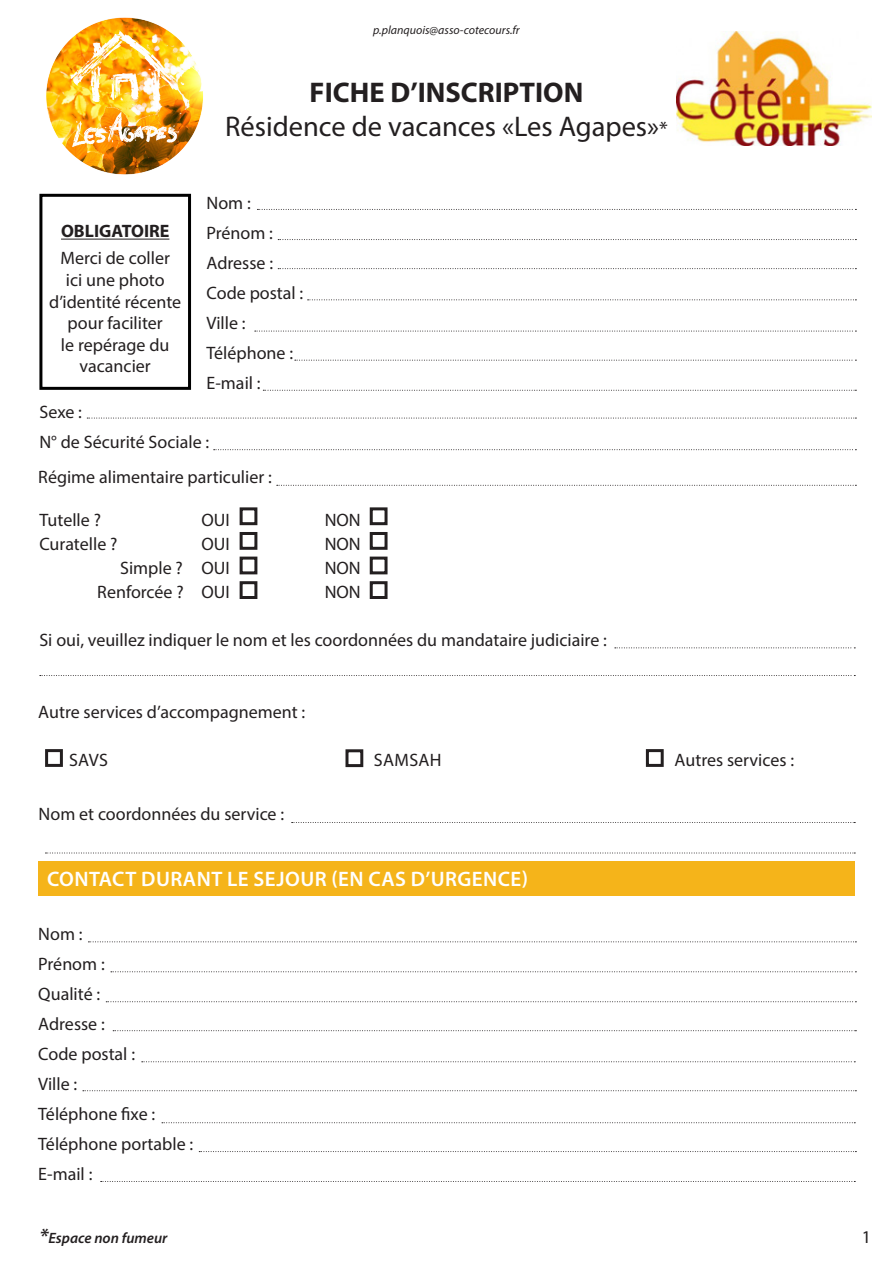
<style>
.page{position:relative;width:893px;height:1263px;background:#fff}
.page>*{position:absolute;margin:0;border:0;box-sizing:border-box;transform-origin:0 0}
.t1{font:28.5px "Myriad Pro";color:#231f20}
.t2{font:700 28.5px "Myriad Pro";color:#231f20}
.t3{font:600 21px "Myriad Pro";letter-spacing:.02em;color:#fff}
.t4{font:18px/21.6px "Myriad Pro";color:#231f20;text-align:center}
.t5{font:700 18px "Myriad Pro";color:#231f20}
.t6{font:italic 600 15px "Myriad Pro";color:#231f20}
.t7{font:italic 12px "Myriad Pro";color:#231f20}
.s1{font-size:21px}
</style>
<div class="page">
<div style="left:38px;top:861px;width:817px;height:34px;background:#f5b41a"></div>
<img style="left:677px;top:31px;width:194px;height:114px">
<hr style="left:61px;top:239px;width:108px;height:1px;background:#231f20">
<div style="left:39px;top:194px;width:152px;height:196px;border:3px solid #000"></div>
<div style="left:240px;top:507px;width:17px;height:18px;border:3px solid #231f20"></div>
<div style="left:370px;top:507px;width:18px;height:18px;border:3px solid #231f20"></div>
<div style="left:240px;top:532px;width:17px;height:18px;border:3px solid #231f20"></div>
<div style="left:370px;top:532px;width:18px;height:18px;border:3px solid #231f20"></div>
<div style="left:240px;top:557px;width:17px;height:17px;border:3px solid #231f20"></div>
<div style="left:240px;top:581px;width:17px;height:18px;border:3px solid #231f20"></div>
<div style="left:370px;top:557px;width:18px;height:17px;border:3px solid #231f20"></div>
<div style="left:370px;top:581px;width:18px;height:18px;border:3px solid #231f20"></div>
<svg style="left:257px;top:209px;width:599px;height:1px"></svg>
<svg style="left:278px;top:239px;width:578px;height:1px"></svg>
<svg style="left:278px;top:268px;width:578px;height:1px"></svg>
<svg style="left:308px;top:299px;width:548px;height:1px"></svg>
<svg style="left:255px;top:331px;width:601px;height:1px"></svg>
<svg style="left:295px;top:360px;width:561px;height:1px"></svg>
<svg style="left:263px;top:390px;width:593px;height:1px"></svg>
<svg style="left:87px;top:418px;width:769px;height:1px"></svg>
<svg style="left:214px;top:449px;width:642px;height:1px"></svg>
<svg style="left:292px;top:822px;width:563px;height:1px"></svg>
<svg style="left:45px;top:853px;width:810px;height:1px"></svg>
<img style="left:46px;top:17px;width:157px;height:158px">
<svg style="left:615px;top:647px;width:240px;height:1px"></svg>
<svg style="left:40px;top:675px;width:815px;height:1px"></svg>
<div style="left:45px;top:749px;width:18px;height:18px;border:3px solid #231f20"></div>
<div style="left:345px;top:749px;width:18px;height:18px;border:3px solid #231f20"></div>
<div style="left:646px;top:749px;width:18px;height:18px;border:3px solid #231f20"></div>
<svg style="left:88px;top:941px;width:768px;height:1px"></svg>
<svg style="left:111px;top:971px;width:745px;height:1px"></svg>
<svg style="left:106px;top:1001px;width:750px;height:1px"></svg>
<svg style="left:113px;top:1030px;width:743px;height:1px"></svg>
<svg style="left:142px;top:1061px;width:713px;height:1px"></svg>
<svg style="left:83px;top:1090px;width:773px;height:1px"></svg>
<svg style="left:162px;top:1122px;width:693px;height:1px"></svg>
<svg style="left:199px;top:1151px;width:657px;height:1px"></svg>
<svg style="left:101px;top:1181px;width:754px;height:1px"></svg>
<svg style="left:277px;top:485px;width:579px;height:1px"></svg>
<p class="t7" style="left:373px;top:22px;width:148px">p.planquois@asso-cotecours.fr</p>
<p class="t5" style="left:61px;top:219px;width:110px">OBLIGATOIRE</p>
<p class="t4" style="left:49px;top:247px;width:133px">Merci de coller<br>ici une photo d’identité récente pour faciliter<br>le repérage du vacancier</p>
<p class="t2" style="left:310px;top:74px;width:275px">FICHE D’INSCRIPTION</p>
<p class="t1" style="left:225px;top:109px;width:444px">Résidence de vacances «Les Agapes»<span class="s1">*</span></p>
<p class="t4" style="left:207px;top:192px;width:46px">Nom :</p>
<p class="t4" style="left:207px;top:222px;width:68px">Prénom :</p>
<p class="t4" style="left:207px;top:252px;width:68px">Adresse :</p>
<p class="t4" style="left:207px;top:282px;width:98px">Code postal :</p>
<p class="t4" style="left:207px;top:312px;width:41px">Ville :</p>
<p class="t4" style="left:207px;top:342px;width:88px">Téléphone :</p>
<p class="t4" style="left:207px;top:372px;width:56px">E-mail :</p>
<p class="t4" style="left:39px;top:401px;width:44px">Sexe :</p>
<p class="t4" style="left:39px;top:431px;width:171px">N° de Sécurité Sociale :</p>
<p class="t4" style="left:38px;top:466px;width:235px">Régime alimentaire particulier :</p>
<p class="t4" style="left:39px;top:509px;width:63px">Tutelle ?</p>
<p class="t4" style="left:201px;top:509px;width:30px">OUI</p>
<p class="t4" style="left:325px;top:509px;width:38px">NON</p>
<p class="t4" style="left:39px;top:533px;width:80px">Curatelle ?</p>
<p class="t4" style="left:201px;top:533px;width:30px">OUI</p>
<p class="t4" style="left:325px;top:533px;width:38px">NON</p>
<p class="t4" style="left:120px;top:557px;width:111px">Simple ? OUI</p>
<p class="t4" style="left:325px;top:557px;width:38px">NON</p>
<p class="t4" style="left:97px;top:581px;width:134px">Renforcée ? OUI</p>
<p class="t4" style="left:325px;top:581px;width:38px">NON</p>
<p class="t4" style="left:39px;top:629px;width:569px">Si oui, veuillez indiquer le nom et les coordonnées du mandataire judiciaire :</p>
<p class="t4" style="left:38px;top:701px;width:268px">Autre services d’accompagnement :</p>
<p class="t4" style="left:69px;top:749px;width:40px">SAVS</p>
<p class="t4" style="left:374px;top:749px;width:69px">SAMSAH</p>
<p class="t4" style="left:674px;top:749px;width:121px">Autres services :</p>
<p class="t4" style="left:38px;top:803px;width:247px">Nom et coordonnées du service :</p>
<p class="t3" style="left:47px;top:865px;width:482px">CONTACT DURANT LE SEJOUR (EN CAS D’URGENCE)</p>
<p class="t4" style="left:38px;top:923px;width:46px">Nom :</p>
<p class="t4" style="left:38px;top:953px;width:68px">Prénom :</p>
<p class="t4" style="left:38px;top:983px;width:63px">Qualité :</p>
<p class="t4" style="left:38px;top:1013px;width:68px">Adresse :</p>
<p class="t4" style="left:38px;top:1043px;width:98px">Code postal :</p>
<p class="t4" style="left:38px;top:1073px;width:41px">Ville :</p>
<p class="t4" style="left:38px;top:1103px;width:118px">Téléphone fixe :</p>
<p class="t4" style="left:38px;top:1133px;width:157px">Téléphone portable :</p>
<p class="t4" style="left:38px;top:1163px;width:56px">E-mail :</p>
<p class="t6" style="left:39px;top:1229px;width:130px"><span class="s1">*</span>Espace non fumeur</p>
<p class="t4" style="left:862px;top:1226px;width:11px">1</p>
</div>
